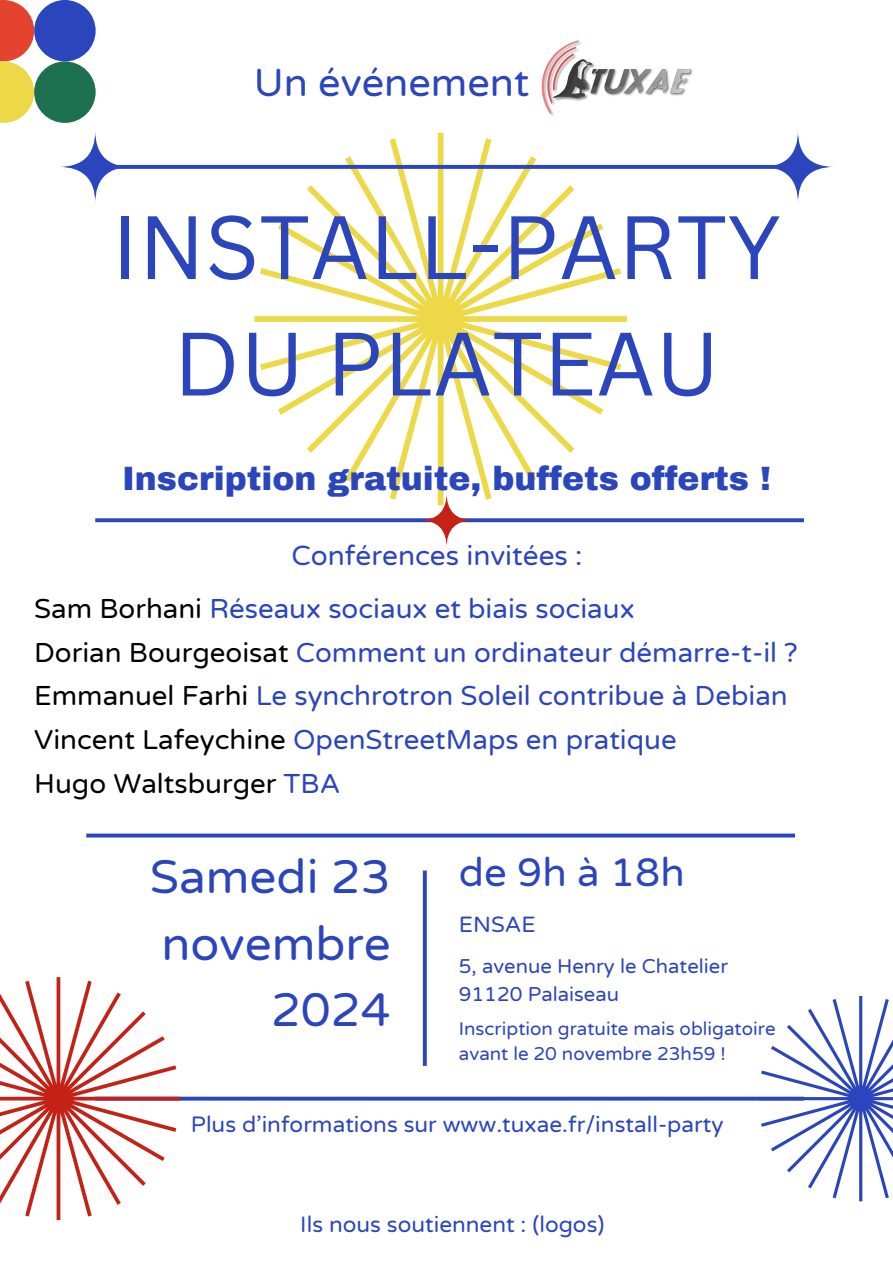
<style>
.page{position:relative;width:893px;height:1263px;background:#fff}
.page>*{position:absolute;margin:0;border:0;box-sizing:border-box;transform-origin:0 0}
.t1{font:87.82px/116.4px "Canva Sans";color:#2b46bd;text-align:center}
.t2{font:47.62px/66.4px "Varela Round";color:#2b46bd;text-align:right}
.t3{font:40.05px "Varela Round";color:#2b46bd}
.t4{font:39.67px "Varela Round";color:#2b46bd}
.t5{font:900 33px "Archivo";color:#2b46bd}
.t6{font:27.97px "Varela Round";color:#2b46bd}
.t7{font:27.67px/43.7px "Varela Round";color:#2b46bd}
.t8{font:22.58px "Varela Round";color:#2b46bd}
.t9{font:22.35px "Varela Round";color:#2b46bd}
.t10{font:20.25px "Varela Round";color:#2b46bd}
.t11{font:18.75px "Varela Round";color:#2b46bd}
.s1{color:#000}
</style>
<div class="page">
<svg style="left:254px;top:133px;width:373px;height:367px"></svg>
<svg style="left:423px;top:870px;width:4px;height:196px"></svg>
<svg style="left:95px;top:518px;width:709px;height:4px;background:#3953c1"></svg>
<svg style="left:132px;top:165px;width:629px;height:4px;background:#314bbe"></svg>
<svg style="left:86px;top:833px;width:709px;height:4px;background:#4960c6"></svg>
<hr style="left:95px;top:1097px;width:709px;height:3px;background:#2b46bd">
<svg style="left:58px;top:130px;width:74px;height:74px"></svg>
<svg style="left:761px;top:130px;width:73px;height:74px"></svg>
<svg style="left:419px;top:493px;width:55px;height:55px"></svg>
<svg style="left:0;top:977px;width:180px;height:243px"></svg>
<svg style="left:758px;top:996px;width:135px;height:205px"></svg>
<svg style="left:0;top:0;width:34px;height:123px"></svg>
<div style="left:34px;top:0;width:61px;height:61px;background:#2b46bd;border-radius:50%"></div>
<div style="left:34px;top:61px;width:61px;height:62px;background:#1d7151;border-radius:50%"></div>
<img style="left:527px;top:40px;width:166px;height:94px">
<h4 class="t4" style="left:254px;top:60px;width:277px">Un événement</h4>
<p class="t1" style="left:112px;top:187px;width:670px">INSTALL-PARTY<br>DU PLATEAU</p>
<h5 class="t5" style="left:122px;top:461px;width:650px">Inscription gratuite, buffets offerts !</h5>
<h5 class="t6" style="left:291px;top:539px;width:292px">Conférences invitées :</h5>
<h2 class="t7" style="left:34px;top:588px;width:765px"><span class="s1">Sam Borhani</span> Réseaux sociaux et biais sociaux<br><span class="s1">Dorian Bourgeoisat</span> Comment un ordinateur démarre-t-il ?<br><span class="s1">Emmanuel Farhi</span> Le synchrotron Soleil contribue à Debian <span class="s1">Vincent Lafeychine</span> OpenStreetMaps en pratique<br><span class="s1">Hugo Waltsburger</span> TBA</h2>
<h3 class="t2" style="left:150px;top:845px;width:242px">Samedi 23 novembre<br>2024</h3>
<h6 class="t3" style="left:459px;top:849px;width:227px">de 9h à 18h</h6>
<h3 class="t9" style="left:459px;top:911px;width:78px">ENSAE</h3>
<p class="t10" style="left:459px;top:954px;width:271px">5, avenue Henry le Chatelier</p>
<p class="t10" style="left:459px;top:982px;width:162px">91120 Palaiseau</p>
<p class="t11" style="left:459px;top:1017px;width:318px">Inscription gratuite mais obligatoire</p>
<h1 class="t11" style="left:459px;top:1043px;width:268px">avant le 20 novembre 23h59 !</h1>
<p class="t8" style="left:191px;top:1111px;width:534px">Plus d’informations sur www.tuxae.fr/install-party</p>
<p class="t8" style="left:300px;top:1211px;width:306px">Ils nous soutiennent : (logos)</p>
</div>
